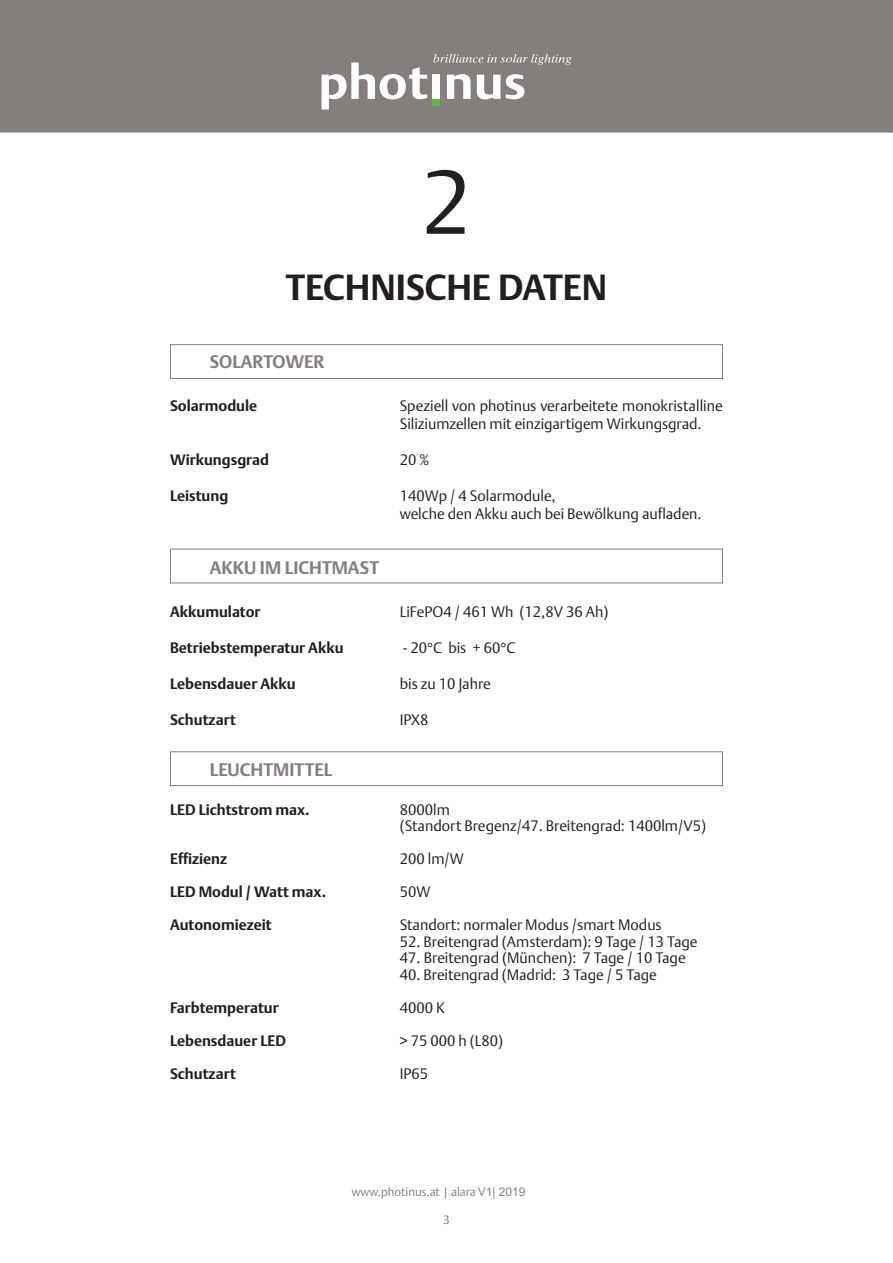
<style>
.page{position:relative;width:893px;height:1263px;background:#fff}
.page>*{position:absolute;margin:0;border:0;box-sizing:border-box;transform-origin:0 0}
.t1{font:300 89.1px "DTL Argo T";color:#231f20}
.t2{font:700 36px "DTL Argo ST";color:#231f20}
.t3{font:700 18px "DTL Argo ST";color:#847f7d}
.t4{font:300 15px/18px "DTL Argo T";color:#231f20}
.t5{font:700 15px "DTL Argo ST";color:#231f20}
.t6{font:300 12px "DTL Argo T";color:#847f7d}
.s1{font-family:"Arial";font-weight:400}
</style>
<div class="page">
<div style="left:0;top:0;width:893px;height:133px;background:#847f7d;border:2px solid #847f7d"></div>
<svg style="left:322px;top:63px;width:105px;height:46px"></svg>
<div style="left:432px;top:75px;width:7px;height:24px;background:#fff"></div>
<svg style="left:447px;top:74px;width:24px;height:25px"></svg>
<svg style="left:477px;top:75px;width:23px;height:24px"></svg>
<svg style="left:506px;top:74px;width:18px;height:25px"></svg>
<div style="left:432px;top:99px;width:7px;height:7px;background:#59ba47"></div>
<svg style="left:433px;top:54px;width:139px;height:11px"></svg>
<div style="left:170px;top:344px;width:553px;height:35px;border:1px solid #847f7d"></div>
<div style="left:170px;top:751px;width:553px;height:35px;border:1px solid #847f7d"></div>
<div style="left:170px;top:549px;width:553px;height:34px;border:1px solid #847f7d"></div>
<p class="t1" style="left:422px;top:149px;width:51px">2</p>
<p class="t2" style="left:286px;top:266px;width:323px">TECHNISCHE DATEN</p>
<p class="t3" style="left:210px;top:351px;width:116px">SOLARTOWER</p>
<p class="t5" style="left:170px;top:397px;width:89px">Solarmodule</p>
<p class="t5" style="left:170px;top:451px;width:100px">Wirkungsgrad</p>
<p class="t5" style="left:170px;top:487px;width:60px">Leistung</p>
<p class="t3" style="left:210px;top:556px;width:171px">AKKU IM LICHTMAST</p>
<p class="t5" style="left:170px;top:602px;width:92px">Akkumulator</p>
<p class="t5" style="left:170px;top:638px;width:175px">Betriebstemperatur Akku</p>
<p class="t5" style="left:170px;top:674px;width:127px">Lebensdauer Akku</p>
<p class="t5" style="left:170px;top:710px;width:67px">Schutzart</p>
<p class="t3" style="left:210px;top:759px;width:124px">LEUCHTMITTEL</p>
<p class="t5" style="left:170px;top:800px;width:141px">LED Lichtstrom max.</p>
<p class="t5" style="left:170px;top:850px;width:59px">Effizienz</p>
<p class="t5" style="left:170px;top:883px;width:157px">LED Modul / Watt max.</p>
<p class="t5" style="left:170px;top:916px;width:103px">Autonomiezeit</p>
<p class="t5" style="left:170px;top:998px;width:110px">Farbtemperatur</p>
<p class="t5" style="left:170px;top:1031px;width:117px">Lebensdauer LED</p>
<p class="t5" style="left:170px;top:1064px;width:67px">Schutzart</p>
<p class="t4" style="left:400px;top:397px;width:325px">Speziell von photinus verarbeitete monokristalline<br>Siliziumzellen mit einzigartigem Wirkungsgrad.</p>
<p class="t4" style="left:400px;top:451px;width:31px">20 %</p>
<p class="t4" style="left:400px;top:487px;width:157px">140Wp / 4 Solarmodule,</p>
<p class="t4" style="left:400px;top:505px;width:303px">welche den Akku auch bei Bewölkung aufladen.</p>
<p class="t4" style="left:400px;top:602px;width:210px">LiFePO4 / 461 Wh (12,8V 36 Ah)</p>
<p class="t4" style="left:403px;top:638px;width:114px">- 20°C bis + 60°C</p>
<p class="t4" style="left:400px;top:674px;width:93px">bis zu 10 Jahre</p>
<p class="t4" style="left:400px;top:710px;width:30px">IPX8</p>
<p class="t4" style="left:400px;top:800px;width:52px">8000lm</p>
<p class="t4" style="left:400px;top:817px;width:308px">(Standort Bregenz/47. Breitengrad: 1400lm/V5)</p>
<p class="t4" style="left:400px;top:850px;width:66px">200 lm/W</p>
<p class="t4" style="left:400px;top:883px;width:32px">50W</p>
<p class="t4" style="left:400px;top:916px;width:263px">Standort: normaler Modus /smart Modus</p>
<p class="t4" style="left:400px;top:932px;width:299px">52. Breitengrad (Amsterdam): 9 Tage / 13 Tage</p>
<p class="t4" style="left:400px;top:949px;width:288px">47. Breitengrad (München): 7 Tage / 10 Tage</p>
<p class="t4" style="left:400px;top:965px;width:259px">40. Breitengrad (Madrid: 3 Tage / 5 Tage</p>
<p class="t4" style="left:400px;top:998px;width:47px">4000 K</p>
<p class="t4" style="left:400px;top:1031px;width:105px">&gt; 75 000 h (L80)</p>
<p class="t4" style="left:400px;top:1064px;width:30px">IP65</p>
<p class="t6" style="left:352px;top:1184px;width:175px">www.photinus.at | alara V<span class="s1">1| 2019</span></p>
<p class="t6" style="left:443px;top:1212px;width:8px">3</p>
</div>
